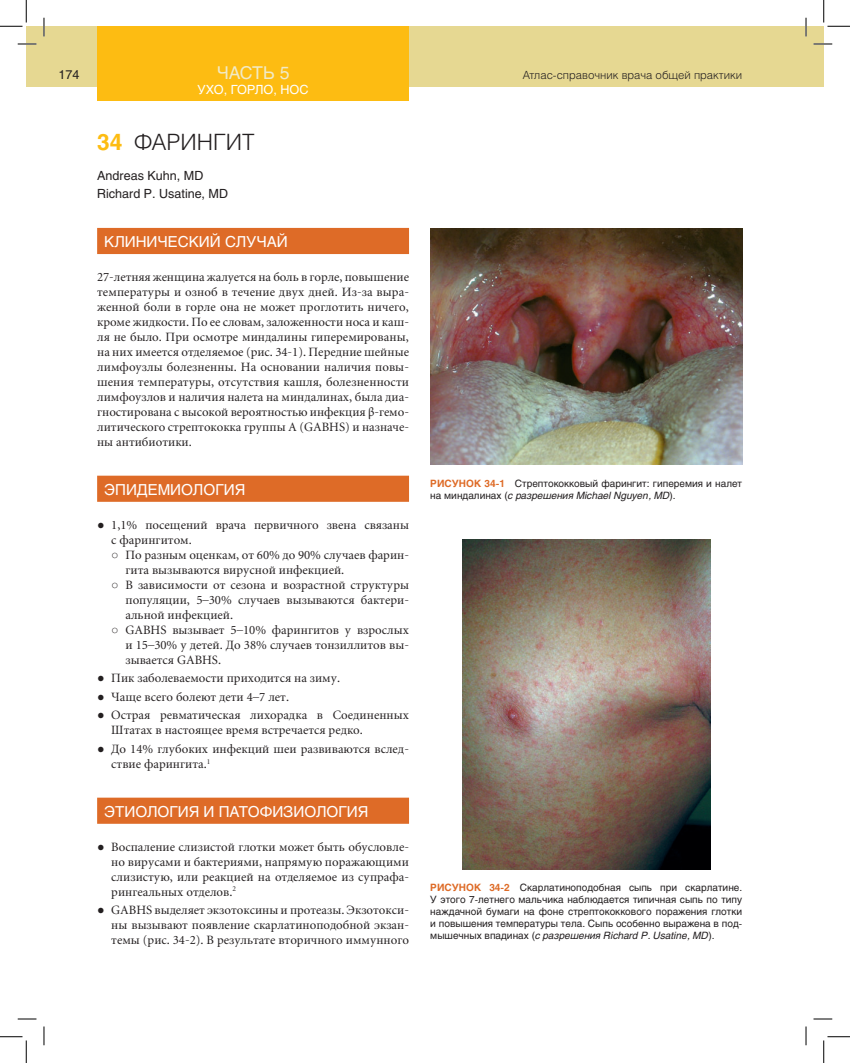
<style>
.page{position:relative;width:850px;height:1063px;background:#fff}
.page>*{position:absolute;margin:0;border:0;box-sizing:border-box;transform-origin:0 0}
.t1{font:300 22.5px "Helios";color:#231f20}
.t2{font:17.5px "Helios";letter-spacing:-.01em;color:#f1eac6}
.t3{font:15px "Helios";color:#fff}
.t4{font:12.5px/15px "Miniature";color:#231f20;text-align:justify}
.t5{font:12.5px/18.5px "Helios";color:#231f20}
.t6{font:12.5px "Helios";color:#fff}
.t7{font:300 11.25px "Helios";color:#231f20}
.t8{font:10px/12px "Helios";color:#231f20;text-align:justify}
.s1{font-weight:700;color:#fdbc12}
.s2{font-family:"Minion Pro"}
.s3{font-family:"Franklin Gothic"}
.s4{font-weight:700;color:#de6b27}
.s5{font-style:italic}
</style>
<div class="page">
<div style="left:26px;top:26px;width:780px;height:60px;background:#e6d892"></div>
<div style="left:806px;top:26px;width:17px;height:60px;background:#e6d892"></div>
<div style="left:97px;top:26px;width:312px;height:75px;background:#fdbc12"></div>
<div style="left:97px;top:228px;width:312px;height:26px;background:#de6b27"></div>
<div style="left:97px;top:475px;width:312px;height:27px;background:#de6b27"></div>
<div style="left:97px;top:797px;width:312px;height:26px;background:#de6b27"></div>
<img style="left:430px;top:228px;width:312px;height:236px">
<img style="left:462px;top:539px;width:248px;height:330px">
<svg style="left:18px;top:43px;width:18px;height:2px"></svg>
<svg style="left:813px;top:43px;width:19px;height:2px"></svg>
<svg style="left:18px;top:1018px;width:18px;height:1px"></svg>
<svg style="left:813px;top:1018px;width:19px;height:1px"></svg>
<svg style="left:43px;top:18px;width:2px;height:18px"></svg>
<svg style="left:43px;top:1026px;width:2px;height:19px"></svg>
<svg style="left:805px;top:18px;width:2px;height:18px"></svg>
<svg style="left:805px;top:1026px;width:2px;height:19px"></svg>
<svg style="left:0;top:0;width:27px;height:27px"></svg>
<svg style="left:0;top:1036px;width:27px;height:26px"></svg>
<svg style="left:823px;top:0;width:27px;height:27px"></svg>
<svg style="left:823px;top:1036px;width:27px;height:26px"></svg>
<p class="t5" style="left:58px;top:66px;width:23px">174</p>
<h2 class="t2" style="left:217px;top:62px;width:74px">часть 5</h2>
<p class="t7" style="left:523px;top:69px;width:221px">Атлас-справочник врача общей практики</p>
<p class="t6" style="left:197px;top:82px;width:113px">Ухо, горло, нос</p>
<h1 class="t1" style="left:97px;top:129px;width:159px"><span class="s1">34</span> Фарин гит</h1>
<p class="t5" style="left:97px;top:166px;width:132px">Andreas Kuhn, MD<br>Richard P. Usatine, MD</p>
<p class="t3" style="left:104px;top:233px;width:185px">Клинический случай</p>
<p class="t4" style="left:97px;top:270px;width:313px">27‑летняя женщина жалуется на боль в горле, повышение температуры и озноб в течение двух дней. Из-за выра‑ женной боли в горле она не может проглотить ничего, кроме жидкости. По ее словам, заложенности носа и каш‑ ля не было. При осмотре миндалины гиперемированы, на них имеется отделяемое (рис. 34‑1). Передние шейные лимфоузлы болезненны. На основании наличия повы‑ шения температуры, отсутствия кашля, болезненности лимфоузлов и наличия налета на миндалинах, была диа‑ гностирована с высокой вероятностью инфекция <span class="s2">β</span>‑гемо‑ литического стрептококка группы А (GABHS) и назначе‑ ны антибиотики.</p>
<p class="t3" style="left:104px;top:480px;width:142px">Эпидемиология</p>
<p class="t4" style="left:111px;top:517px;width:299px;text-indent:-14px"><span class="s3">●</span> 1,1% посещений врача первичного звена связаны с фарингитом.</p>
<p class="t4" style="left:125px;top:547px;width:285px;text-indent:-14px"><span class="s3">○</span> По разным оценкам, от 60% до 90% случаев фарин‑ гита вызываются вирусной инфекцией.</p>
<p class="t4" style="left:125px;top:577px;width:285px;text-indent:-14px"><span class="s3">○</span> В зависимости от сезона и возрастной структуры популяции, 5–30% случаев вызываются бактери‑ альной инфекцией.</p>
<p class="t4" style="left:125px;top:622px;width:285px;text-indent:-14px"><span class="s3">○</span> GABHS вызывает 5–10% фарингитов у взрослых и 15–30% у детей. До 38% случаев тонзиллитов вы‑ зывается GABHS.</p>
<p class="t4" style="left:97px;top:671px;width:245px"><span class="s3">●</span> Пик заболеваемости приходится на зиму.</p>
<p class="t4" style="left:97px;top:689px;width:193px"><span class="s3">●</span> Чаще всего болеют дети 4–7 лет.</p>
<p class="t4" style="left:111px;top:708px;width:299px;text-indent:-14px"><span class="s3">●</span> Острая ревматическая лихорадка в Соединенных<br>Штатах в настоящее время встречается редко.</p>
<p class="t4" style="left:111px;top:741px;width:299px;text-indent:-14px"><span class="s3">●</span> До 14% глубоких инфекций шеи развиваются вслед‑ ствие фарингита.<sup>1</sup></p>
<p class="t3" style="left:104px;top:802px;width:266px">Этиология и патофизиология</p>
<p class="t4" style="left:111px;top:839px;width:299px;text-indent:-14px"><span class="s3">●</span> Воспаление слизистой глотки может быть обусловле‑ но вирусами и бактериями, напрямую поражающими слизистую, или реакцией на отделяемое из супрафа‑ рингеальных отделов.<sup>2</sup></p>
<p class="t4" style="left:111px;top:903px;width:299px;text-indent:-14px"><span class="s3">●</span> GABHS выделяет экзотоксины и протеазы. Экзотокси‑ ны вызывают появление скарлатиноподобной экзан‑ темы (рис. 34‑2). В результате вторичного иммунного</p>
<p class="t8" style="left:430px;top:477px;width:313px"><span class="s4">Рисунок 34‑1</span> Стрептококковый фарингит: гиперемия и налет на миндалинах (<span class="s5">с разрешения Michael Nguyen, MD</span>).</p>
<p class="t8" style="left:430px;top:881px;width:313px"><span class="s4">Рисунок 34‑2</span> Скарлатиноподобная сыпь при скарлатине.<br>У этого 7‑летнего мальчика наблюдается типичная сыпь по типу наждачной бумаги на фоне стрептококкового поражения глотки и повышения температуры тела. Сыпь особенно выражена в под‑ мышечных впадинах (<span class="s5">с разрешения Richard P. Usatine, MD</span>).</p>
</div>
